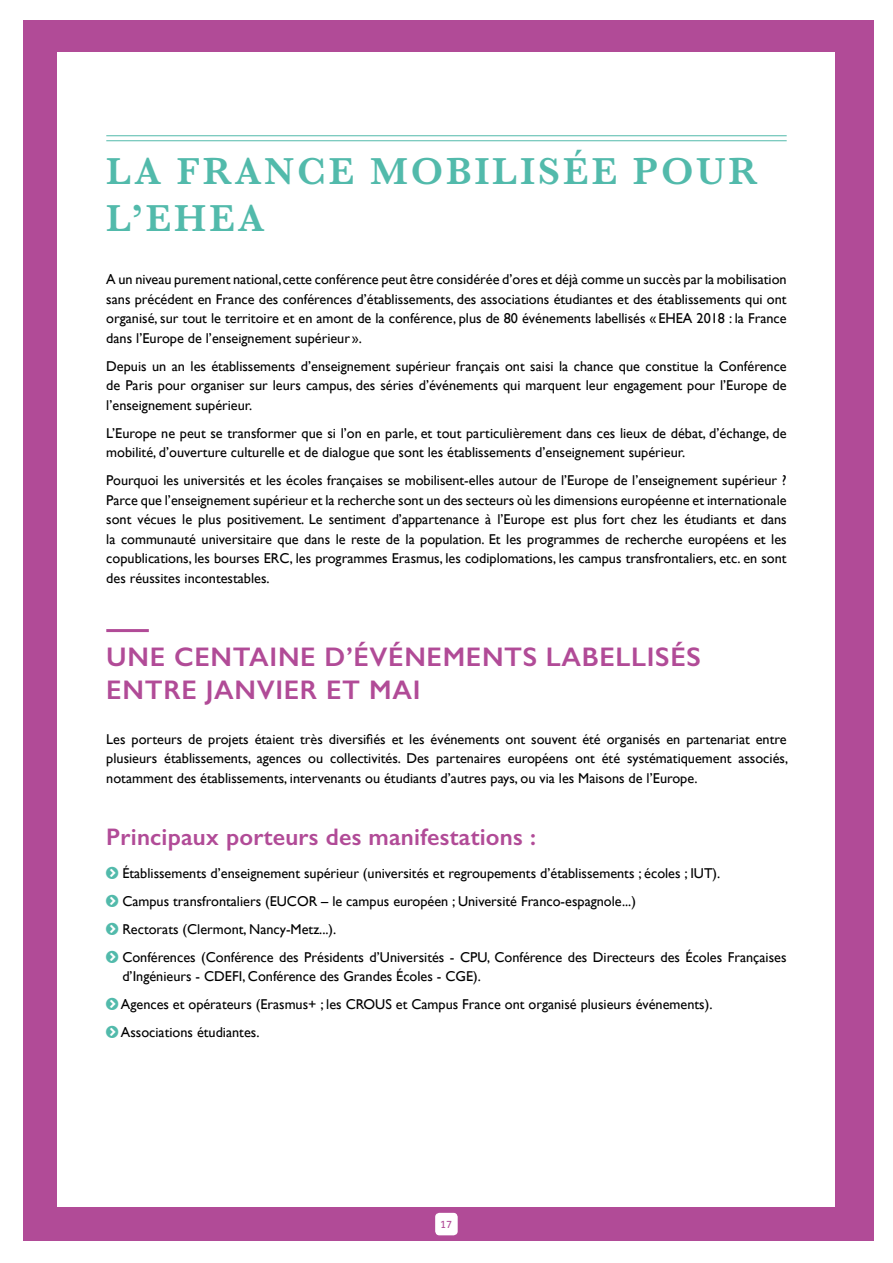
<style>
.page{position:relative;width:893px;height:1263px;background:#fff}
.page>*{position:absolute;margin:0;border:0;box-sizing:border-box;transform-origin:0 0}
.t1{font:600 39px/46.8px "Baskerville";letter-spacing:.075em;color:#52baab}
.t2{font:600 27px/32.4px "Gill Sans";letter-spacing:.025em;color:#b14b97}
.t3{font:600 24px "Gill Sans";letter-spacing:.01em;color:#b14b97}
.t4{font:14.25px/19.5px "Gill Sans";color:#000;text-align:justify}
.t5{font:11.25px "Effra";color:#b14b97}
</style>
<div class="page">
<div style="left:23px;top:20px;width:850px;height:1220px;background:#b14b97"></div>
<div style="left:58px;top:53px;width:777px;height:1154px;background:#fff"></div>
<hr style="left:106px;top:135px;width:681px;height:1px;background:#52baab">
<hr style="left:106px;top:140px;width:681px;height:1px;background:#52baab">
<hr style="left:106px;top:629px;width:43px;height:3px;background:#b14b97">
<div style="left:435px;top:1213px;width:23px;height:22px;background:#fff;border-radius:4px"></div>
<h1 class="t1" style="left:106px;top:147px;width:653px">LA FRANCE MOBILISÉE POUR<br>L’EHEA</h1>
<p class="t4" style="left:106px;top:269px;width:682px">A un niveau purement national, cette conférence peut être considérée d’ores et déjà comme un succès par la mobilisation sans précédent en France des conférences d’établissements, des associations étudiantes et des établissements qui ont organisé, sur tout le territoire et en amont de la conférence, plus de 80 événements labellisés «EHEA 2018 : la France dans l’Europe de l’enseignement supérieur ».</p>
<p class="t4" style="left:106px;top:356px;width:682px">Depuis un an les établissements d’enseignement supérieur français ont saisi la chance que constitue la Conférence de Paris pour organiser sur leurs campus, des séries d’événements qui marquent leur engagement pour l’Europe de l’enseignement supérieur.</p>
<p class="t4" style="left:106px;top:423px;width:682px">L’Europe ne peut se transformer que si l’on en parle, et tout particulièrement dans ces lieux de débat, d’échange, de mobilité, d’ouverture culturelle et de dialogue que sont les établissements d’enseignement supérieur.</p>
<p class="t4" style="left:106px;top:470px;width:682px">Pourquoi les universités et les écoles françaises se mobilisent-elles autour de l’Europe de l’enseignement supérieur ?<br>Parce que l’enseignement supérieur et la recherche sont un des secteurs où les dimensions européenne et internationale sont vécues le plus positivement. Le sentiment d’appartenance à l’Europe est plus fort chez les étudiants et dans la communauté universitaire que dans le reste de la population. Et les programmes de recherche européens et les copublications, les bourses ERC, les programmes Erasmus, les codiplomations, les campus transfrontaliers, etc. en sont des réussites incontestables.</p>
<h2 class="t2" style="left:106px;top:640px;width:596px">UNE CENTAINE D’ÉVÉNEMENTS LABELLISÉS<br>ENTRE JANVIER ET MAI</h2>
<p class="t4" style="left:106px;top:729px;width:683px">Les porteurs de projets étaient très diversifiés et les événements ont souvent été organisés en partenariat entre plusieurs établissements, agences ou collectivités. Des partenaires européens ont été systématiquement associés, notamment des établissements, intervenants ou étudiants d’autres pays, ou via les Maisons de l’Europe.</p>
<h3 class="t3" style="left:106px;top:823px;width:431px">Principaux porteurs des manifestations :</h3>
<p class="t4" style="left:122px;top:859px;width:666px;line-height:28px;text-align:left">Établissements d’enseignement supérieur (universités et regroupements d’établissements ; écoles ; IUT).<br>Campus transfrontaliers (EUCOR – le campus européen ; Université Franco-espagnole...)<br>Rectorats (Clermont, Nancy-Metz...).<br>Conférences (Conférence des Présidents d’Universités - CPU, Conférence des Directeurs des Écoles Françaises</p>
<p class="t4" style="left:121px;top:962px;width:593px;line-height:28px;text-align:left">d’Ingénieurs - CDEFI, Conférence des Grandes Écoles - CGE).<br>Agences et opérateurs (Erasmus+ ; les CROUS et Campus France ont organisé plusieurs événements).<br>Associations étudiantes.</p>
<p class="t5" style="left:440px;top:1217px;width:14px">17</p>
</div>
